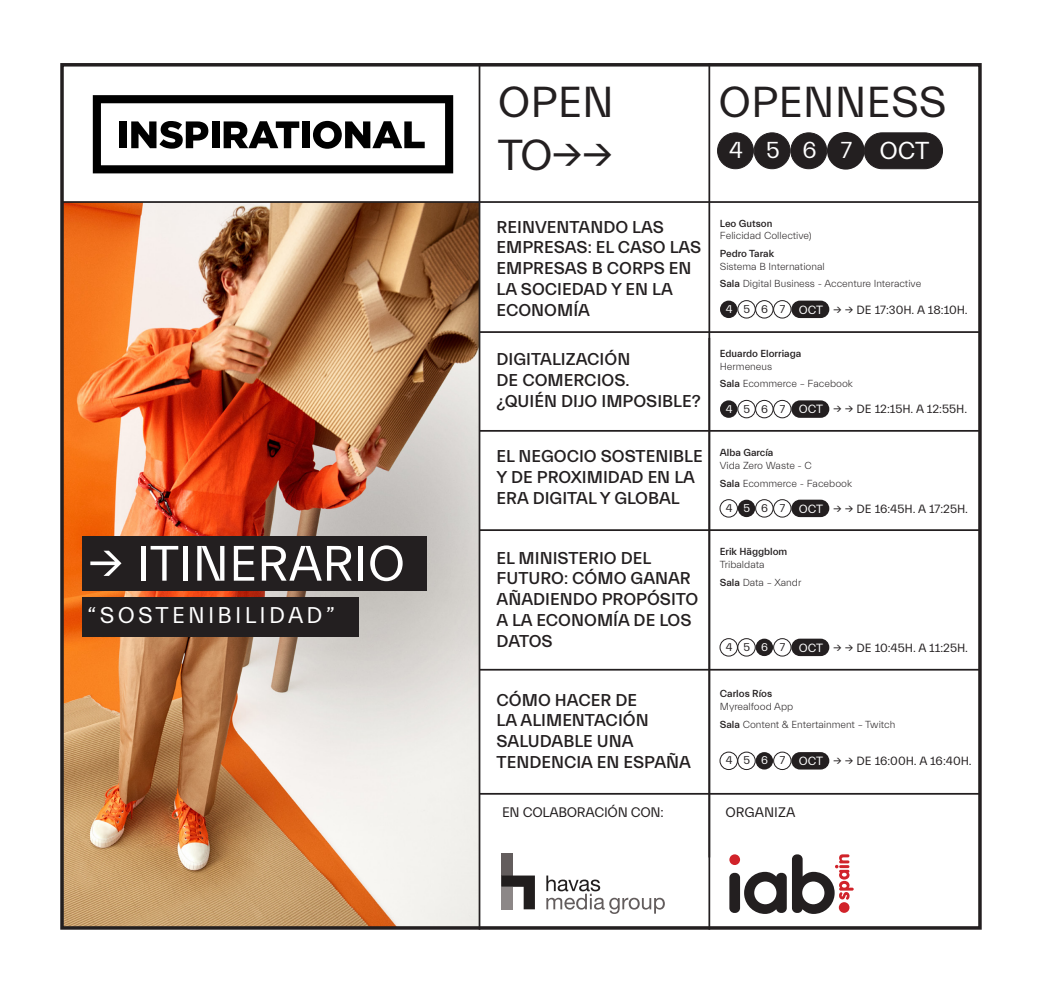
<style>
.page{position:relative;width:1042px;height:992px;background:#fff}
.page>*{position:absolute;margin:0;border:0;box-sizing:border-box;transform-origin:0 0}
.t1{font:50.4px "Everett";color:#fff}
.t2{font:43.93px "Everett";color:#231f20}
.t3{font:24.85px "Everett";color:#fff}
.t4{font:23.45px "Everett";color:#fff}
.t5{font:23.1px "Everett";letter-spacing:.14em;color:#fff}
.t6{font:500 17.32px/20.8px "Everett";color:#231f20}
.t7{font:14px "Everett";letter-spacing:-.02em;color:#231f20}
.t8{font:14px "Everett";color:#231f20}
.t9{font:12.08px "Everett";color:#231f20}
.t10{font:12.08px "Everett";letter-spacing:-.01em;color:#fff}
.t11{font:11.38px "Everett";color:#231f20}
.t12{font:11.38px "Everett";color:#fff}
.t13{font:300 10.33px "Everett";color:#231f20}
.t14{font:500 10.33px "Everett";color:#231f20}
.s1{font-weight:500}
</style>
<div class="page">
<img style="left:65px;top:203px;width:414px;height:721px">
<div style="left:60px;top:63px;width:921px;height:866px;border:4px solid #231f20"></div>
<div style="left:828px;top:133px;width:36px;height:36px;background:#231f20;border-radius:50%"></div>
<div style="left:827px;top:132px;width:37px;height:38px;border:2px solid #231f20;border-radius:50%"></div>
<div style="left:773px;top:300px;width:18px;height:18px;border:1px solid #231f20;border-radius:50%"></div>
<div style="left:773px;top:400px;width:18px;height:18px;border:1px solid #231f20;border-radius:50%"></div>
<div style="left:773px;top:499px;width:18px;height:18px;border:1px solid #231f20;border-radius:50%"></div>
<div style="left:773px;top:638px;width:18px;height:18px;border:1px solid #231f20;border-radius:50%"></div>
<div style="left:773px;top:751px;width:18px;height:18px;border:1px solid #231f20;border-radius:50%"></div>
<div style="left:791px;top:133px;width:36px;height:36px;background:#231f20;border-radius:50%"></div>
<div style="left:790px;top:132px;width:37px;height:37px;border:1px solid #231f20;border-radius:50%"></div>
<div style="left:755px;top:300px;width:18px;height:18px;border:1px solid #231f20;border-radius:50%"></div>
<div style="left:755px;top:400px;width:18px;height:18px;border:1px solid #231f20;border-radius:50%"></div>
<div style="left:755px;top:499px;width:18px;height:18px;border:1px solid #231f20;border-radius:50%"></div>
<div style="left:755px;top:638px;width:18px;height:18px;background:#231f20;border-radius:50%"></div>
<div style="left:755px;top:752px;width:18px;height:17px;background:#231f20;border-radius:50%"></div>
<div style="left:754px;top:133px;width:36px;height:36px;background:#231f20;border-radius:50%"></div>
<div style="left:754px;top:132px;width:36px;height:37px;border:1px solid #231f20;border-radius:50%"></div>
<div style="left:737px;top:300px;width:18px;height:18px;border:1px solid #231f20;border-radius:50%"></div>
<div style="left:737px;top:400px;width:18px;height:18px;border:1px solid #231f20;border-radius:50%"></div>
<div style="left:738px;top:499px;width:17px;height:18px;background:#231f20;border-radius:50%"></div>
<div style="left:737px;top:638px;width:18px;height:18px;border:1px solid #231f20;border-radius:50%"></div>
<div style="left:737px;top:751px;width:18px;height:18px;border:1px solid #231f20;border-radius:50%"></div>
<div style="left:717px;top:133px;width:36px;height:36px;background:#231f20;border-radius:50%"></div>
<div style="left:717px;top:132px;width:37px;height:37px;border:1px solid #231f20;border-radius:50%"></div>
<div style="left:720px;top:300px;width:17px;height:18px;background:#231f20;border-radius:50%"></div>
<div style="left:720px;top:400px;width:17px;height:18px;background:#231f20;border-radius:50%"></div>
<div style="left:720px;top:499px;width:17px;height:18px;border:1px solid #231f20;border-radius:50%"></div>
<div style="left:720px;top:638px;width:17px;height:18px;border:1px solid #231f20;border-radius:50%"></div>
<div style="left:720px;top:751px;width:17px;height:18px;border:1px solid #231f20;border-radius:50%"></div>
<div style="left:864px;top:133px;width:78px;height:36px;background:#231f20;border-radius:18px"></div>
<div style="left:864px;top:132px;width:79px;height:37px;border:1px solid #231f20;border-radius:18px"></div>
<div style="left:791px;top:300px;width:38px;height:18px;background:#231f20;border-radius:9px"></div>
<div style="left:791px;top:400px;width:38px;height:18px;background:#231f20;border-radius:9px"></div>
<div style="left:791px;top:499px;width:38px;height:18px;background:#231f20;border-radius:9px"></div>
<div style="left:791px;top:638px;width:38px;height:18px;background:#231f20;border-radius:9px"></div>
<div style="left:791px;top:752px;width:38px;height:17px;background:#231f20;border-radius:9px"></div>
<svg style="left:93px;top:95px;width:360px;height:78px"></svg>
<hr style="left:479px;top:63px;width:1px;height:866px;background:#231f20">
<hr style="left:708px;top:63px;width:2px;height:794px;background:#231f20">
<hr style="left:708px;top:338px;width:2px;height:591px;background:#231f20">
<hr style="left:479px;top:331px;width:501px;height:2px;background:#231f20">
<hr style="left:479px;top:430px;width:501px;height:1px;background:#231f20">
<hr style="left:479px;top:529px;width:501px;height:2px;background:#231f20">
<hr style="left:479px;top:668px;width:501px;height:2px;background:#231f20">
<hr style="left:479px;top:792px;width:501px;height:2px;background:#231f20">
<hr style="left:63px;top:201px;width:916px;height:2px;background:#231f20">
<svg style="left:729px;top:854px;width:124px;height:59px"></svg>
<div style="left:501px;top:852px;width:11px;height:23px;background:#635d5d"></div>
<svg style="left:501px;top:875px;width:34px;height:34px"></svg>
<svg style="left:546px;top:875px;width:119px;height:38px"></svg>
<div style="left:83px;top:536px;width:344px;height:54px;background:#231f20"></div>
<div style="left:83px;top:597px;width:276px;height:39px;background:#231f20"></div>
<p class="t1" style="left:88px;top:536px;width:319px">→ ITINERARIO</p>
<p class="t5" style="left:88px;top:602px;width:249px">“SOSTENIBILIDAD”</p>
<p class="t2" style="left:498px;top:78px;width:118px">OPEN</p>
<p class="t2" style="left:498px;top:131px;width:117px">TO→→</p>
<p class="t2" style="left:718px;top:78px;width:230px">OPENNESS</p>
<p class="t4" style="left:841px;top:137px;width:13px">7</p>
<p class="t4" style="left:802px;top:137px;width:16px">6</p>
<p class="t3" style="left:879px;top:137px;width:52px">OCT</p>
<p class="t4" style="left:729px;top:137px;width:15px">4</p>
<p class="t4" style="left:766px;top:137px;width:15px">5</p>
<p class="t6" style="left:496px;top:217px;width:206px">REINVENTANDO LAS<br>EMPRESAS: EL CASO LAS<br>EMPRESAS B CORPS EN<br>LA SOCIEDAD Y EN LA<br>ECONOMÍA</p>
<p class="t6" style="left:496px;top:349px;width:206px">DIGITALIZACIÓN<br>DE COMERCIOS.<br>¿QUIÉN DIJO IMPOSIBLE?</p>
<p class="t6" style="left:496px;top:446px;width:208px">EL NEGOCIO SOSTENIBLE<br>Y DE PROXIMIDAD EN LA<br>ERA DIGITAL Y GLOBAL</p>
<p class="t6" style="left:496px;top:547px;width:203px">EL MINISTERIO DEL<br>FUTURO: CÓMO GANAR<br>AÑADIENDO PROPÓSITO<br>A LA ECONOMÍA DE LOS<br>DATOS</p>
<p class="t6" style="left:496px;top:689px;width:196px">CÓMO HACER DE<br>LA ALIMENTACIÓN<br>SALUDABLE UNA<br>TENDENCIA EN ESPAÑA</p>
<p class="t14" style="left:720px;top:218px;width:54px">Leo Gutson</p>
<p class="t13" style="left:720px;top:230px;width:93px">Felicidad Collective)</p>
<p class="t14" style="left:720px;top:248px;width:56px">Pedro Tarak</p>
<p class="t13" style="left:720px;top:260px;width:106px">Sistema B International</p>
<p class="t13" style="left:720px;top:278px;width:203px"><span class="s1">Sala</span> Digital Business - Accenture Interactive</p>
<p class="t12" style="left:726px;top:303px;width:8px">4</p>
<p class="t11" style="left:743px;top:303px;width:8px">5</p>
<p class="t11" style="left:761px;top:303px;width:8px">6</p>
<p class="t11" style="left:780px;top:303px;width:7px">7</p>
<p class="t10" style="left:798px;top:303px;width:26px">OCT</p>
<p class="t9" style="left:833px;top:303px;width:136px">→ → DE 17:30H. A 18:10H.</p>
<p class="t14" style="left:720px;top:348px;width:83px">Eduardo Elorriaga</p>
<p class="t13" style="left:720px;top:360px;width:54px">Hermeneus</p>
<p class="t13" style="left:720px;top:378px;width:135px"><span class="s1">Sala</span> Ecommerce – Facebook</p>
<p class="t12" style="left:726px;top:402px;width:8px">4</p>
<p class="t11" style="left:743px;top:402px;width:8px">5</p>
<p class="t11" style="left:761px;top:402px;width:8px">6</p>
<p class="t11" style="left:780px;top:402px;width:7px">7</p>
<p class="t10" style="left:798px;top:402px;width:26px">OCT</p>
<p class="t9" style="left:833px;top:402px;width:135px">→ → DE 12:15H. A 12:55H.</p>
<p class="t14" style="left:720px;top:447px;width:55px">Alba García</p>
<p class="t13" style="left:720px;top:460px;width:94px">Vida Zero Waste - C</p>
<p class="t13" style="left:720px;top:477px;width:134px"><span class="s1">Sala</span> Ecommerce - Facebook</p>
<p class="t11" style="left:726px;top:502px;width:8px">4</p>
<p class="t12" style="left:743px;top:502px;width:8px">5</p>
<p class="t11" style="left:761px;top:502px;width:8px">6</p>
<p class="t11" style="left:780px;top:502px;width:7px">7</p>
<p class="t10" style="left:798px;top:502px;width:26px">OCT</p>
<p class="t9" style="left:833px;top:502px;width:136px">→ → DE 16:45H. A 17:25H.</p>
<p class="t14" style="left:720px;top:546px;width:69px">Erik Häggblom</p>
<p class="t13" style="left:720px;top:558px;width:46px">Tribaldata</p>
<p class="t13" style="left:720px;top:576px;width:83px"><span class="s1">Sala</span> Data – Xandr</p>
<p class="t11" style="left:726px;top:641px;width:8px">4</p>
<p class="t11" style="left:743px;top:641px;width:8px">5</p>
<p class="t12" style="left:761px;top:641px;width:8px">6</p>
<p class="t11" style="left:780px;top:641px;width:7px">7</p>
<p class="t10" style="left:798px;top:641px;width:26px">OCT</p>
<p class="t9" style="left:833px;top:641px;width:136px">→ → DE 10:45H. A 11:25H.</p>
<p class="t14" style="left:720px;top:688px;width:54px">Carlos Ríos</p>
<p class="t13" style="left:720px;top:700px;width:75px">Myrealfood App</p>
<p class="t13" style="left:720px;top:718px;width:177px"><span class="s1">Sala</span> Content &amp; Entertainment – Twitch</p>
<p class="t11" style="left:726px;top:754px;width:8px">4</p>
<p class="t11" style="left:743px;top:754px;width:8px">5</p>
<p class="t12" style="left:761px;top:754px;width:8px">6</p>
<p class="t11" style="left:780px;top:754px;width:7px">7</p>
<p class="t10" style="left:798px;top:754px;width:26px">OCT</p>
<p class="t9" style="left:833px;top:754px;width:140px">→ → DE 16:00H. A 16:40H.</p>
<p class="t7" style="left:502px;top:804px;width:163px">EN COLABORACIÓN CON:</p>
<p class="t8" style="left:725px;top:804px;width:71px">ORGANIZA</p>
</div>
